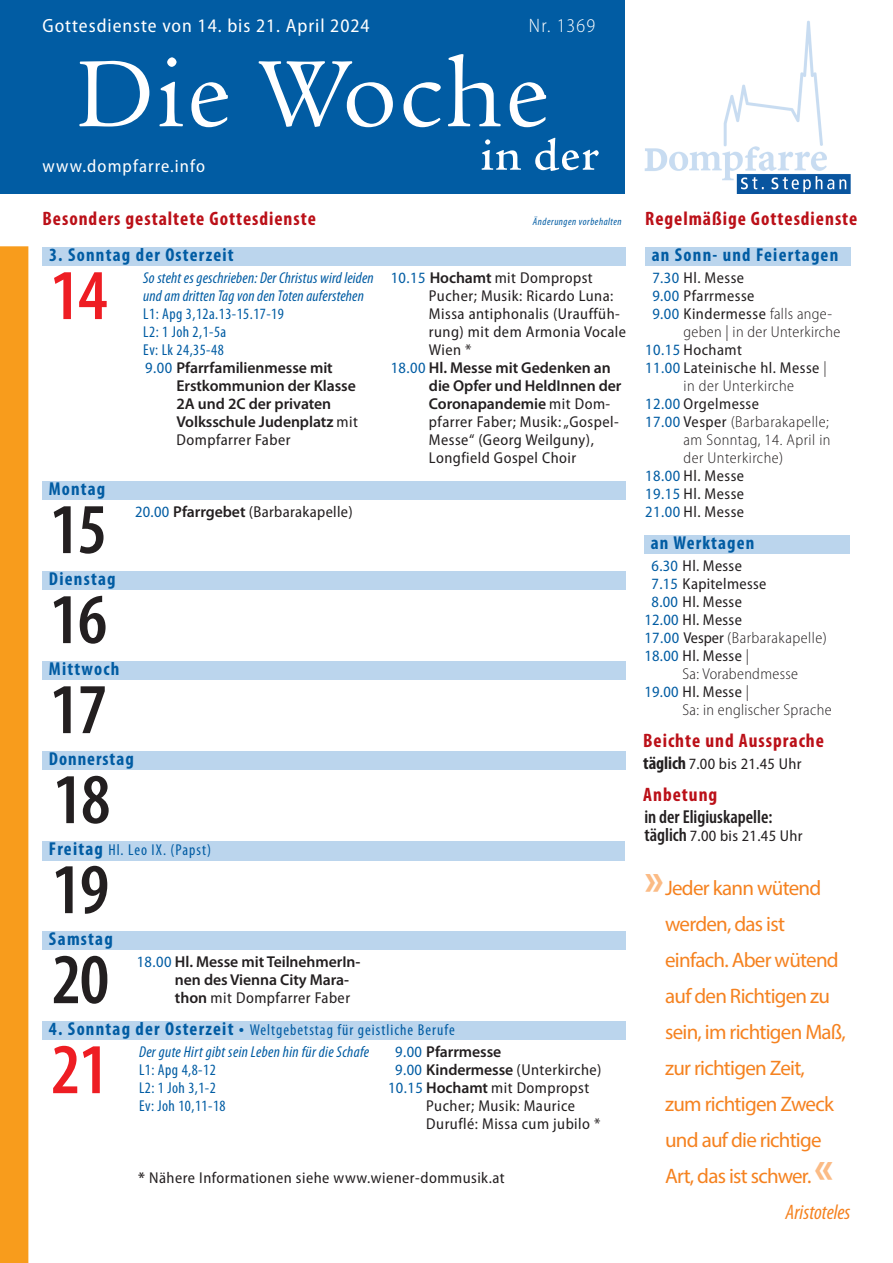
<style>
.page{position:relative;width:893px;height:1263px;background:#fff}
.page>*{position:absolute;margin:0;border:0;box-sizing:border-box;transform-origin:0 0}
.t1{font:600 condensed 72px "Myriad Pro";letter-spacing:-.02em;color:#231f20}
.t2{font:600 condensed 72px "Myriad Pro";color:#ee1d23}
.t3{font:700 condensed 48px "Myriad Pro";color:#fbbb85}
.t4{font:21px/36px "Myriad Pro";letter-spacing:-.035em;color:#f58220}
.t5{font:italic condensed 21px "Myriad Pro";color:#f58220}
.t6{font:700 condensed 19.5px "Myriad Pro";letter-spacing:.05em;color:#bb1018}
.t7{font:300 semi-condensed 19.5px "Myriad Pro";letter-spacing:.06em;color:#fff}
.t8{font:semi-condensed 19.2px "Myriad Pro";letter-spacing:.05em;color:#fff}
.t9{font:700 condensed 18.75px "Myriad Pro";letter-spacing:.065em;color:#015ca3}
.t10{font:600 condensed 18.75px "Myriad Pro";color:#231f20}
.t11{font:semi-condensed 18px "Myriad Pro";letter-spacing:.06em;color:#fff}
.t12{font:semi-condensed 15.75px "Myriad Pro";letter-spacing:.03em;color:#231f20}
.t13{font:600 15.75px/18px "Myriad Pro";letter-spacing:-.005em;color:#231f20}
.t14{font:italic condensed 15.75px/21.8px "Myriad Pro";letter-spacing:.01em;color:#015ca3;text-align:center}
.t15{font:300 semi-condensed 15.75px "Myriad Pro";letter-spacing:.03em;color:#231f20}
.t16{font:condensed 15.75px/18px "Myriad Pro";letter-spacing:.03em;color:#015ca3}
.t17{font:condensed 15.75px "Myriad Pro";letter-spacing:.065em;color:#015ca3}
.s1{font-weight:400;font-style:italic;font-size:10.5px;color:#015ca3}
.s2{color:#015ca3}
.s3{font-weight:300}
.s4{font-weight:400;color:#015ca3}
.s5{font-weight:400}
.s6{font-weight:600;font-stretch:normal}
.s7{font-weight:400;font-stretch:semi-condensed;color:#015ca3}
.s8{font-weight:400;font-stretch:semi-condensed}
.s9{font-weight:600;font-stretch:condensed;font-size:18.75px}
.s10{font-weight:700;font-stretch:condensed;font-size:18px}
.s11{font-weight:700;font-size:18.75px}
.s12{font-weight:700;font-style:normal;font-size:18.75px}
.s13{font-style:normal}
</style>
<div class="page">
<div style="left:0;top:0;width:624px;height:193px;background:#015ca3"></div>
<img style="left:644px;top:21px;width:206px;height:172px">
<svg style="left:79px;top:54px;width:467px;height:73px"></svg>
<svg style="left:482px;top:138px;width:117px;height:33px"></svg>
<div style="left:43px;top:931px;width:583px;height:19px;background:#bbd5ed"></div>
<div style="left:43px;top:247px;width:583px;height:18px;background:#bbd5ed"></div>
<div style="left:43px;top:571px;width:583px;height:18px;background:#bbd5ed"></div>
<div style="left:43px;top:481px;width:583px;height:18px;background:#bbd5ed"></div>
<div style="left:43px;top:751px;width:583px;height:19px;background:#bbd5ed"></div>
<div style="left:43px;top:841px;width:582px;height:19px;background:#bbd5ed"></div>
<div style="left:0;top:246px;width:28px;height:1017px;background:#f89c1c"></div>
<div style="left:43px;top:661px;width:583px;height:18px;background:#bbd5ed"></div>
<div style="left:645px;top:247px;width:205px;height:18px;background:#bbd5ed"></div>
<div style="left:644px;top:535px;width:205px;height:18px;background:#bbd5ed"></div>
<div style="left:43px;top:1021px;width:583px;height:19px;background:#bbd5ed"></div>
<p class="t8" style="left:43px;top:13px;width:329px">Gottesdienste von 14. bis 21. April 2024</p>
<p class="t7" style="left:529px;top:13px;width:68px">Nr. 1369</p>
<p class="t11" style="left:43px;top:155px;width:164px">www.dompfarre.info</p>
<p class="t6" style="left:43px;top:207px;width:275px">Besonders gestaltete Gottesdienste</p>
<p class="t6" style="left:533px;top:207px;width:326px"><span class="s1">Änderungen vorbehalten</span> Regelmäßige Gottesdienste</p>
<p class="t9" style="left:49px;top:243px;width:186px">3. Sonntag der Osterzeit</p>
<p class="t9" style="left:652px;top:243px;width:188px">an Sonn- und Feiertagen</p>
<p class="t12" style="left:652px;top:268px;width:93px"><span class="s2">7.30</span> Hl. Messe</p>
<p class="t12" style="left:652px;top:286px;width:104px"><span class="s2">9.00</span> Pfarrmesse</p>
<p class="t12" style="left:652px;top:304px;width:181px"><span class="s2">9.00</span> Kindermesse <span class="s3">falls ange-</span></p>
<p class="t15" style="left:684px;top:322px;width:158px">geben | in der Unterkirche</p>
<p class="t12" style="left:645px;top:340px;width:98px"><span class="s2">10.15</span> Hochamt</p>
<p class="t12" style="left:645px;top:358px;width:183px"><span class="s2">11.00</span> Lateinische hl. Messe <span class="s3">|</span></p>
<p class="t15" style="left:684px;top:376px;width:112px">in der Unterkirche</p>
<p class="t12" style="left:645px;top:394px;width:115px"><span class="s2">12.00</span> Orgelmesse</p>
<p class="t15" style="left:645px;top:412px;width:185px"><span class="s4">17.00</span> <span class="s5">Vesper</span> (Barbarakapelle;</p>
<p class="t15" style="left:684px;top:430px;width:149px">am Sonntag, 14. April in</p>
<p class="t15" style="left:684px;top:448px;width:101px">der Unterkirche)</p>
<p class="t12" style="left:645px;top:466px;width:100px"><span class="s2">18.00</span> Hl. Messe</p>
<p class="t12" style="left:645px;top:484px;width:100px"><span class="s2">19.15</span> Hl. Messe</p>
<p class="t12" style="left:645px;top:502px;width:100px"><span class="s2">21.00</span> Hl. Messe</p>
<p class="t9" style="left:651px;top:531px;width:105px">an Werktagen</p>
<p class="t12" style="left:651px;top:556px;width:92px"><span class="s2">6.30</span> Hl. Messe</p>
<p class="t12" style="left:651px;top:574px;width:116px"><span class="s2">7.15</span> Kapitelmesse</p>
<p class="t12" style="left:651px;top:592px;width:92px"><span class="s2">8.00</span> Hl. Messe</p>
<p class="t12" style="left:644px;top:610px;width:99px"><span class="s2">12.00</span> Hl. Messe</p>
<p class="t15" style="left:644px;top:628px;width:184px"><span class="s4">17.00</span> <span class="s5">Vesper</span> (Barbarakapelle)</p>
<p class="t12" style="left:644px;top:646px;width:106px"><span class="s2">18.00</span> Hl. Messe <span class="s3">|</span></p>
<p class="t15" style="left:683px;top:664px;width:117px">Sa: Vorabendmesse</p>
<p class="t12" style="left:644px;top:682px;width:106px"><span class="s2">19.00</span> Hl. Messe <span class="s3">|</span></p>
<p class="t15" style="left:683px;top:700px;width:150px">Sa: in englischer Sprache</p>
<p class="t12" style="left:391px;top:268px;width:204px"><span class="s2">10.15</span> <span class="s6">Hochamt</span> mit Dompropst</p>
<p class="t12" style="left:429px;top:286px;width:186px">Pucher; Musik: Ricardo Luna:</p>
<p class="t12" style="left:429px;top:304px;width:192px">Missa antiphonalis (Urauffüh-</p>
<p class="t12" style="left:429px;top:322px;width:199px">rung) mit dem Armonia Vocale</p>
<p class="t12" style="left:429px;top:340px;width:44px">Wien *</p>
<p class="t13" style="left:391px;top:358px;width:222px"><span class="s7">18.00</span> Hl. Messe mit Gedenken an</p>
<p class="t13" style="left:429px;top:376px;width:194px">die Opfer und HeldInnen der</p>
<p class="t13" style="left:429px;top:394px;width:183px">Coronapandemie <span class="s8">mit Dom-</span></p>
<p class="t12" style="left:429px;top:412px;width:191px">pfarrer Faber; Musik: „Gospel-</p>
<p class="t12" style="left:429px;top:430px;width:166px">Messe“ (Georg Weilguny),</p>
<p class="t12" style="left:429px;top:448px;width:149px">Longfield Gospel Choir</p>
<p class="t14" style="left:143px;top:269px;width:232px;line-height:18px;text-align:left">So steht es geschrieben: Der Christus wird leiden und am dritten Tag von den Toten auferstehen</p>
<p class="t16" style="left:143px;top:305px;width:142px">L1: Apg 3,12a.13-15.17-19</p>
<p class="t16" style="left:143px;top:323px;width:85px">L2: 1 Joh 2,1-5a</p>
<p class="t16" style="left:143px;top:341px;width:82px">Ev: Lk 24,35-48</p>
<p class="t13" style="left:145px;top:358px;width:189px"><span class="s7">9.00</span> Pfarrfamilienmesse mit</p>
<p class="t13" style="left:176px;top:376px;width:181px">Erstkommunion der Klasse</p>
<p class="t13" style="left:176px;top:394px;width:156px">2A und 2C der privaten</p>
<p class="t13" style="left:176px;top:412px;width:183px">Volksschule Judenplatz <span class="s8">mit</span></p>
<p class="t12" style="left:176px;top:430px;width:116px">Dompfarrer Faber</p>
<h1 class="t2" style="left:50px;top:251px;width:59px">14</h1>
<p class="t9" style="left:49px;top:477px;width:58px">Montag</p>
<h1 class="t1" style="left:50px;top:485px;width:59px">15</h1>
<p class="t12" style="left:135px;top:502px;width:219px"><span class="s2">20.00</span> <span class="s6">Pfarrgebet</span> (Barbarakapelle)</p>
<p class="t9" style="left:49px;top:567px;width:68px">Dienstag</p>
<h1 class="t1" style="left:50px;top:575px;width:59px">16</h1>
<p class="t9" style="left:49px;top:657px;width:72px">Mittwoch</p>
<h1 class="t1" style="left:50px;top:665px;width:59px">17</h1>
<p class="t6" style="left:643px;top:729px;width:182px">Beichte und Aussprache</p>
<p class="t6" style="left:643px;top:783px;width:76px">Anbetung</p>
<p class="t10" style="left:644px;top:805px;width:130px">in der Eligiuskapelle:</p>
<p class="t12" style="left:644px;top:826px;width:160px"><span class="s9">täglich</span> 7.00 bis 21.45 Uhr</p>
<p class="t9" style="left:49px;top:747px;width:86px">Donnerstag</p>
<p class="t12" style="left:643px;top:754px;width:160px"><span class="s10">täglich</span> 7.00 bis 21.45 Uhr</p>
<h1 class="t1" style="left:53px;top:755px;width:59px">18</h1>
<p class="t17" style="left:49px;top:841px;width:164px"><span class="s11">Freitag</span> Hl. Leo IX. (Papst)</p>
<h1 class="t1" style="left:52px;top:845px;width:59px">19</h1>
<h2 class="t3" style="left:645px;top:849px;width:20px">»</h2>
<h3 class="t4" style="left:665px;top:870px;width:182px">Jeder kann wütend werden, das ist einfach. Aber wütend auf den Richtigen zu sein, im richtigen Maß, zur richtigen Zeit, zum richtigen Zweck und auf die richtige<br>Art, das ist schwer.</h3>
<p class="t9" style="left:49px;top:927px;width:65px">Samstag</p>
<h1 class="t1" style="left:52px;top:935px;width:59px">20</h1>
<p class="t13" style="left:175px;top:952px;width:187px;text-indent:-38px"><span class="s7">18.00</span> Hl. Messe mit TeilnehmerIn&shy;nen des Vienna City Mara&shy;thon <span class="s8">mit Dompfarrer Faber</span></p>
<p class="t14" style="left:49px;top:1019px;width:407px"><span class="s12">4. Sonntag der Osterzeit •</span> <span class="s13">Weltgebetstag für geistliche Berufe<br></span>Der gute Hirt gibt sein Leben hin für die Schafe</p>
<p class="t16" style="left:139px;top:1061px;width:88px">L1: Apg 4,8-12<br>L2: 1 Joh 3,1-2<br>Ev: Joh 10,11-18</p>
<h1 class="t2" style="left:51px;top:1025px;width:59px">21</h1>
<p class="t13" style="left:395px;top:1042px;width:108px"><span class="s7">9.00</span> Pfarrmesse</p>
<p class="t12" style="left:395px;top:1060px;width:208px"><span class="s2">9.00</span> <span class="s6">Kindermesse</span> (Unterkirche)</p>
<p class="t12" style="left:388px;top:1078px;width:203px"><span class="s2">10.15</span> <span class="s6">Hochamt</span> mit Dompropst</p>
<p class="t12" style="left:426px;top:1096px;width:150px">Pucher; Musik: Maurice</p>
<p class="t12" style="left:426px;top:1114px;width:176px">Duruflé: Missa cum jubilo *</p>
<h2 class="t3" style="left:814px;top:1137px;width:20px">«</h2>
<h3 class="t5" style="left:785px;top:1199px;width:67px">Aristoteles</h3>
<p class="t12" style="left:138px;top:1168px;width:368px"><span class="s6">*</span> Nähere Informationen siehe www.wiener-dommusik.at</p>
</div>
